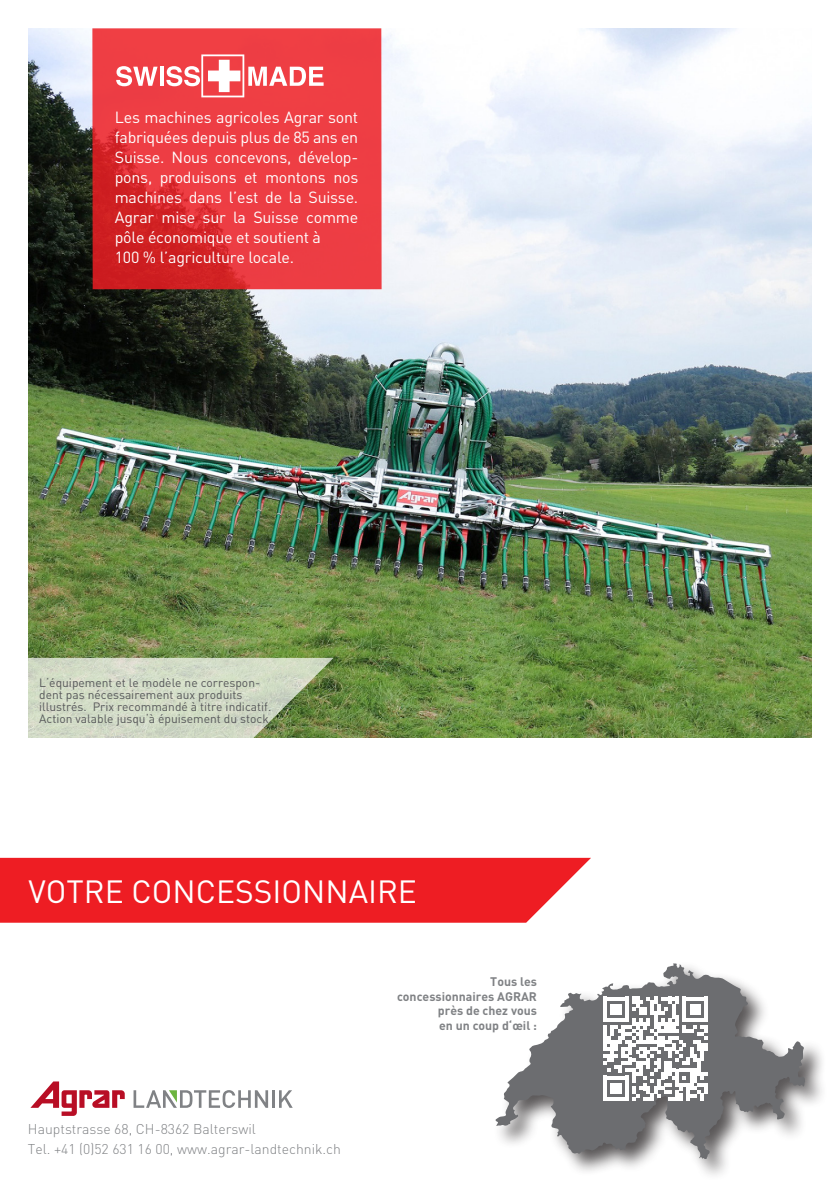
<style>
.page{position:relative;width:840px;height:1191px;background:#fff}
.page>*{position:absolute;margin:0;border:0;box-sizing:border-box;transform-origin:0 0}
.t1{font:31.8px "DIN";color:#fff}
.t2{font:16px/20px "DIN";letter-spacing:-.015em;color:#fff}
.t3{font:15.4px "DIN";color:#808285}
.t4{font:300 14px "DIN";color:#808285}
.t5{font:700 12.4px/14.8px "DIN";color:#808285;text-align:right}
.t6{font:12px/12px "DIN";color:#57585a}
.s1{color:#6cb43f}
</style>
<div class="page">
<svg style="left:31px;top:1081px;width:94px;height:34px"></svg>
<hr style="left:272px;top:1090px;width:3px;height:17px;background:#808285">
<svg style="left:279px;top:1090px;width:13px;height:17px"></svg>
<svg style="left:133px;top:1090px;width:135px;height:18px"></svg>
<div style="left:0;top:858px;width:590px;height:64px;background:#ee1d23"></div>
<div style="left:492px;top:960px;width:335px;height:222px;background:#231f20;opacity:.75"></div>
<svg style="left:495px;top:963px;width:309px;height:195px"></svg>
<img style="left:28px;top:29px;width:783px;height:708px">
<svg style="left:603px;top:996px;width:104px;height:104px"></svg>
<svg style="left:703px;top:1083px;width:4px;height:10px"></svg>
<svg style="left:28px;top:658px;width:305px;height:80px;background:#c3ceb4"></svg>
<svg style="left:92px;top:28px;width:289px;height:261px;background:#e7373d"></svg>
<svg style="left:116px;top:66px;width:41px;height:20px"></svg>
<svg style="left:159px;top:67px;width:4px;height:19px"></svg>
<svg style="left:166px;top:55px;width:157px;height:42px"></svg>
<p class="t2" style="left:115px;top:107px;width:245px">Les machines agricoles Agrar sont fabriquées depuis plus de 85 ans en<br>Suisse. Nous concevons, dévelop&shy;pons, produisons et montons nos machines dans l’est de la Suisse.<br>Agrar mise sur la Suisse comme pôle économique et soutient à<br>100 % l’agriculture locale.</p>
<p class="t6" style="left:39px;top:676px;width:234px">L‘équipement et le modèle ne correspon&shy;dent pas nécessairement aux produits illustrés. Prix recommandé à titre indicatif.<br>Action valable jusqu‘à épuisement du stock.</p>
<h1 class="t1" style="left:28px;top:871px;width:390px">VOTRE CONCESSIONNAIRE</h1>
<p class="t3" style="left:159px;top:1115px;width:137px"><span class="s1">Mehr als</span> Lösungen.</p>
<p class="t4" style="left:28px;top:1139px;width:314px">Tel. +41 (0)52 631 16 00, www.agrar-landtechnik.ch</p>
<p class="t4" style="left:28px;top:1119px;width:229px">Hauptstrasse 68, CH-8362 Balterswil</p>
<p class="t5" style="left:397px;top:973px;width:141px">Tous les concessionnaires AGRAR près de chez vous<br>en un coup d‘œil :</p>
</div>
